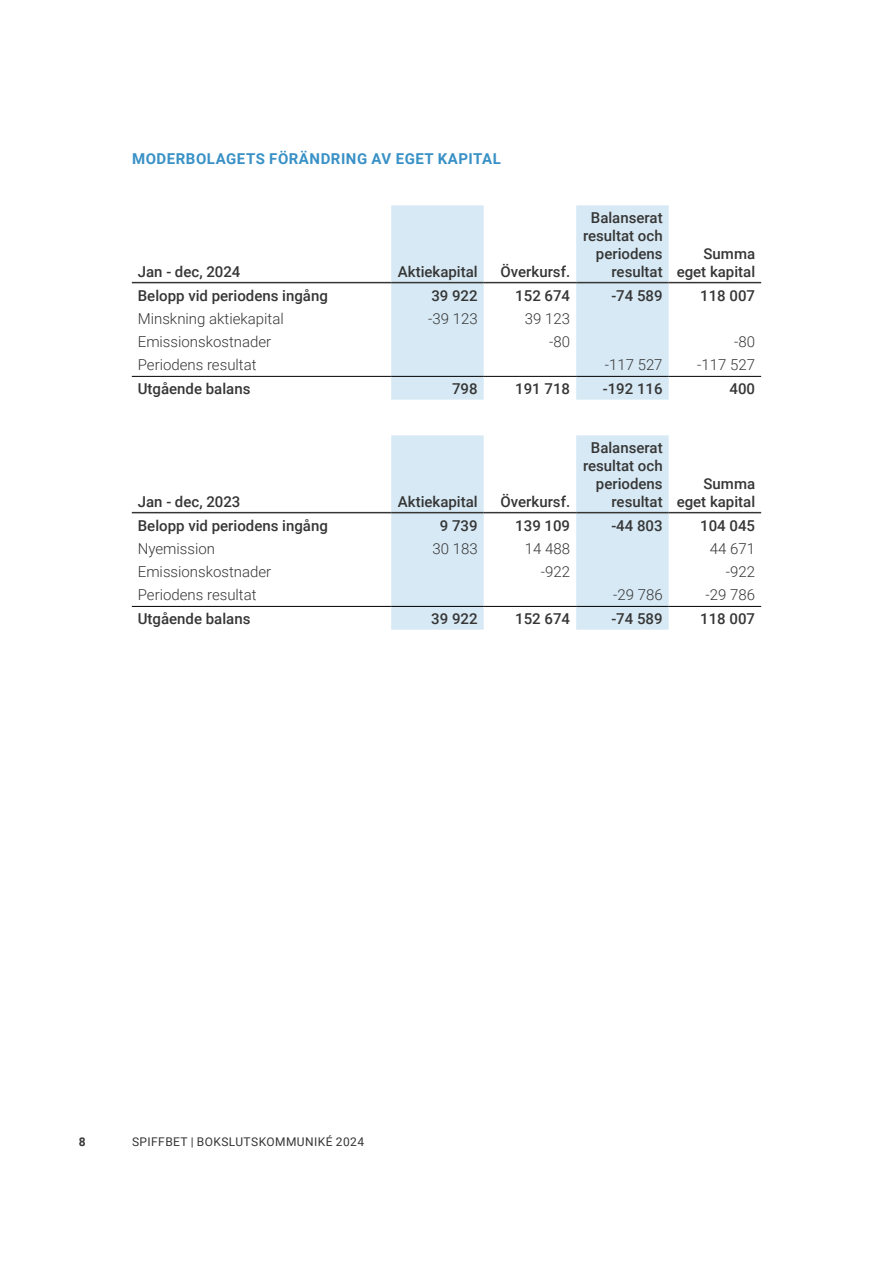
<style>
.page{position:relative;width:893px;height:1263px;background:#fff}
.page>*{position:absolute;margin:0;border:0;box-sizing:border-box;transform-origin:0 0}
.t1{font:500 15px/18px "Roboto";color:#363636;text-align:right}
.t2{font:300 15px "Roboto";color:#363636}
.t3{font:700 15px "Roboto";letter-spacing:.035em;color:#3991c6}
.t4{font:12px "Roboto";letter-spacing:.035em;color:#363636}
.t5{font:700 12px "Roboto";color:#363636}
</style>
<div class="page">
<svg style="left:391px;top:205px;width:278px;height:195px;fill:#d7e9f4"></svg>
<hr style="left:132px;top:282px;width:259px;height:1px;background:#363636">
<hr style="left:132px;top:376px;width:259px;height:1px;background:#000">
<hr style="left:391px;top:376px;width:93px;height:1px;background:#000">
<hr style="left:484px;top:376px;width:92px;height:1px;background:#000">
<hr style="left:576px;top:376px;width:93px;height:1px;background:#000">
<hr style="left:669px;top:376px;width:92px;height:1px;background:#000">
<hr style="left:391px;top:282px;width:93px;height:1px;background:#363636">
<hr style="left:484px;top:282px;width:92px;height:1px;background:#363636">
<hr style="left:576px;top:282px;width:93px;height:1px;background:#363636">
<hr style="left:669px;top:282px;width:92px;height:1px;background:#363636">
<svg style="left:391px;top:435px;width:278px;height:195px;fill:#d7e9f4"></svg>
<hr style="left:132px;top:512px;width:259px;height:1px;background:#363636">
<hr style="left:132px;top:606px;width:259px;height:1px;background:#000">
<hr style="left:391px;top:606px;width:93px;height:1px;background:#000">
<hr style="left:484px;top:606px;width:92px;height:1px;background:#000">
<hr style="left:576px;top:606px;width:93px;height:1px;background:#000">
<hr style="left:669px;top:606px;width:92px;height:1px;background:#000">
<hr style="left:391px;top:512px;width:93px;height:1px;background:#363636">
<hr style="left:484px;top:512px;width:92px;height:1px;background:#363636">
<hr style="left:576px;top:512px;width:93px;height:1px;background:#363636">
<hr style="left:669px;top:512px;width:92px;height:1px;background:#363636">
<p class="t3" style="left:132px;top:148px;width:370px">MODERBOLAGETS FÖRÄNDRING AV EGET KAPITAL</p>
<p class="t1" style="left:138px;top:262px;width:104px">Jan - dec, 2024</p>
<p class="t1" style="left:398px;top:262px;width:81px">Aktiekapital</p>
<p class="t1" style="left:500px;top:262px;width:71px">Överkursf.</p>
<p class="t1" style="left:583px;top:208px;width:81px">Balanserat resultat och periodens resultat</p>
<p class="t1" style="left:677px;top:244px;width:80px">Summa eget kapital</p>
<p class="t1" style="left:138px;top:286px;width:192px">Belopp vid periodens ingång</p>
<p class="t1" style="left:431px;top:286px;width:48px">39 922</p>
<p class="t1" style="left:515px;top:286px;width:56px">152 674</p>
<p class="t1" style="left:611px;top:286px;width:53px">-74 589</p>
<p class="t1" style="left:700px;top:286px;width:56px">118 007</p>
<p class="t2" style="left:138px;top:308px;width:147px">Minskning aktiekapital</p>
<p class="t2" style="left:428px;top:308px;width:51px">-39 123</p>
<p class="t2" style="left:525px;top:308px;width:47px">39 123</p>
<p class="t2" style="left:138px;top:331px;width:135px">Emissionskostnader</p>
<p class="t2" style="left:549px;top:331px;width:22px">-80</p>
<p class="t2" style="left:734px;top:331px;width:22px">-80</p>
<p class="t2" style="left:138px;top:354px;width:120px">Periodens resultat</p>
<p class="t2" style="left:605px;top:354px;width:59px">-117 527</p>
<p class="t2" style="left:697px;top:354px;width:59px">-117 527</p>
<p class="t1" style="left:138px;top:379px;width:114px">Utgående balans</p>
<p class="t1" style="left:452px;top:379px;width:27px">798</p>
<p class="t1" style="left:515px;top:379px;width:56px">191 718</p>
<p class="t1" style="left:603px;top:379px;width:61px">-192 116</p>
<p class="t1" style="left:730px;top:379px;width:27px">400</p>
<p class="t1" style="left:138px;top:492px;width:104px">Jan - dec, 2023</p>
<p class="t1" style="left:398px;top:492px;width:81px">Aktiekapital</p>
<p class="t1" style="left:500px;top:492px;width:71px">Överkursf.</p>
<p class="t1" style="left:583px;top:438px;width:81px">Balanserat resultat och periodens resultat</p>
<p class="t1" style="left:677px;top:474px;width:80px">Summa eget kapital</p>
<p class="t1" style="left:138px;top:516px;width:192px">Belopp vid periodens ingång</p>
<p class="t1" style="left:440px;top:516px;width:39px">9 739</p>
<p class="t1" style="left:515px;top:516px;width:56px">139 109</p>
<p class="t1" style="left:611px;top:516px;width:53px">-44 803</p>
<p class="t1" style="left:700px;top:516px;width:56px">104 045</p>
<p class="t2" style="left:138px;top:538px;width:79px">Nyemission</p>
<p class="t2" style="left:432px;top:538px;width:47px">30 183</p>
<p class="t2" style="left:525px;top:538px;width:47px">14 488</p>
<p class="t2" style="left:710px;top:538px;width:47px">44 671</p>
<p class="t2" style="left:138px;top:561px;width:135px">Emissionskostnader</p>
<p class="t2" style="left:541px;top:561px;width:31px">-922</p>
<p class="t2" style="left:726px;top:561px;width:31px">-922</p>
<p class="t2" style="left:138px;top:584px;width:120px">Periodens resultat</p>
<p class="t2" style="left:613px;top:584px;width:51px">-29 786</p>
<p class="t2" style="left:706px;top:584px;width:51px">-29 786</p>
<p class="t1" style="left:138px;top:609px;width:114px">Utgående balans</p>
<p class="t1" style="left:431px;top:609px;width:48px">39 922</p>
<p class="t1" style="left:515px;top:609px;width:56px">152 674</p>
<p class="t1" style="left:611px;top:609px;width:53px">-74 589</p>
<p class="t1" style="left:700px;top:609px;width:56px">118 007</p>
<p class="t5" style="left:79px;top:1133px;width:8px">8</p>
<p class="t4" style="left:132px;top:1133px;width:234px">SPIFFBET | BOKSLUTSKOMMUNIKÉ 2024</p>
</div>
